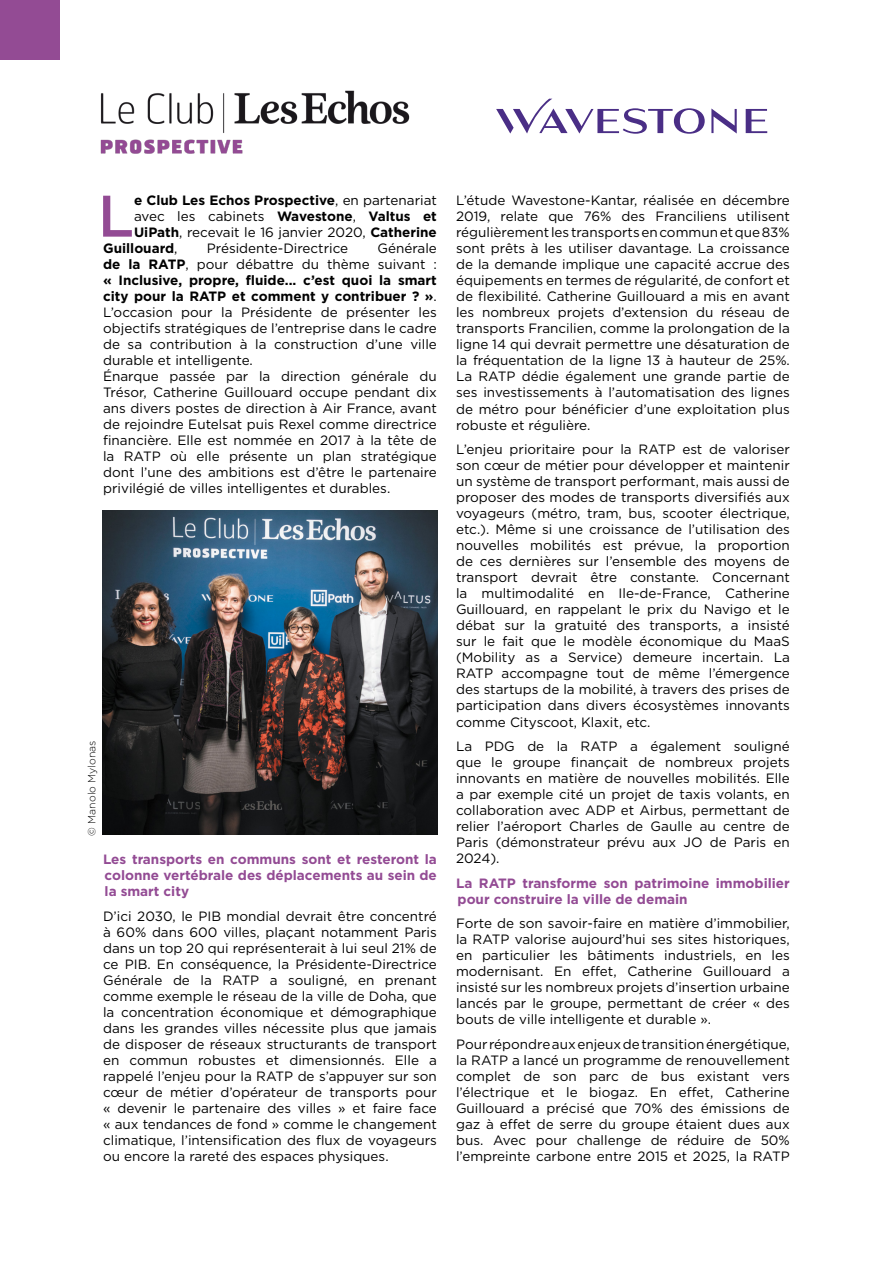
<style>
.page{position:relative;width:893px;height:1263px;background:#fff}
.page>*{position:absolute;margin:0;border:0;box-sizing:border-box;transform-origin:0 0}
.t1{font:500 58.5px "Gotham";color:#934b94}
.t2{font:13.5px/16px "Gotham";color:#000;text-align:justify}
.t3{font:700 13.5px/16.4px "Gotham";color:#934b94;text-align:justify}
.t4{font:700 13.5px "Gotham";color:#000}
.t5{font:300 10.5px "Gotham";color:#000}
.s1{font-weight:400}
.s2{font-weight:700}
</style>
<div class="page">
<img style="left:100px;top:90px;width:310px;height:64px">
<svg style="left:746px;top:109px;width:21px;height:24px"></svg>
<svg style="left:711px;top:108px;width:26px;height:26px"></svg>
<svg style="left:496px;top:99px;width:209px;height:35px"></svg>
<img style="left:102px;top:510px;width:335px;height:325px">
<div style="left:0;top:0;width:60px;height:60px;background:#934b94"></div>
<h1 class="t1" style="left:98px;top:178px;width:38px">L</h1>
<p class="t4" style="left:134px;top:191px;width:304px">e Club Les Echos Prospective<span class="s1">, en partenariat</span></p>
<p class="t4" style="left:134px;top:207px;width:304px"><span class="s1">avec les cabinets</span> Wavestone<span class="s1">,</span> Valtus et</p>
<p class="t2" style="left:134px;top:224px;width:304px"><span class="s2">UiPath</span>, recevait le 16 janvier 2020, <span class="s2">Catherine</span></p>
<p class="t4" style="left:103px;top:239px;width:76px">Guillouard<span class="s1">,</span></p>
<p class="t2" style="left:207px;top:240px;width:143px">Présidente-Directrice</p>
<p class="t2" style="left:103px;top:240px;width:335px;text-align:left;text-indent:274px">Générale <span class="s2">de la RATP</span>, pour débattre du thème suivant : <span class="s2">« Inclusive, propre, fluide... c’est quoi la smart city pour la RATP et comment y contribuer ? »</span>.<br>L’occasion pour la Présidente de présenter les objectifs stratégiques de l’entreprise dans le cadre de sa contribution à la construction d’une ville durable et intelligente.<br>Énarque passée par la direction générale du Trésor, Catherine Guillouard occupe pendant dix ans divers postes de direction à Air France, avant de rejoindre Eutelsat puis Rexel comme directrice financière. Elle est nommée en 2017 à la tête de la RATP où elle présente un plan stratégique dont l’une des ambitions est d’être le partenaire privilégié de villes intelligentes et durables.</p>
<p class="t5" style="left:85px;top:836px;width:96px;rotate:-90deg">© Manolo Mylonas</p>
<p class="t3" style="left:103px;top:851px;width:335px">Les transports en communs sont et resteront la colonne vertébrale des déplacements au sein de la smart city</p>
<p class="t2" style="left:103px;top:908px;width:335px">D’ici 2030, le PIB mondial devrait être concentré à 60% dans 600 villes, plaçant notamment Paris dans un top 20 qui représenterait à lui seul 21% de ce PIB. En conséquence, la Présidente-Directrice Générale de la RATP a souligné, en prenant comme exemple le réseau de la ville de Doha, que la concentration économique et démographique dans les grandes villes nécessite plus que jamais de disposer de réseaux structurants de transport en commun robustes et dimensionnés. Elle a rappelé l’enjeu pour la RATP de s’appuyer sur son cœur de métier d’opérateur de transports pour « devenir le partenaire des villes » et faire face « aux tendances de fond » comme le changement climatique, l’intensification des flux de voyageurs ou encore la rareté des espaces physiques.</p>
<p class="t2" style="left:456px;top:192px;width:335px">L’étude Wavestone-Kantar, réalisée en décembre 2019, relate que 76% des Franciliens utilisent régulièrement les transports en commun et que 83% sont prêts à les utiliser davantage. La croissance de la demande implique une capacité accrue des équipements en termes de régularité, de confort et de flexibilité. Catherine Guillouard a mis en avant les nombreux projets d’extension du réseau de transports Francilien, comme la prolongation de la ligne 14 qui devrait permettre une désaturation de la fréquentation de la ligne 13 à hauteur de 25%.<br>La RATP dédie également une grande partie de ses investissements à l’automatisation des lignes de métro pour bénéficier d’une exploitation plus robuste et régulière.</p>
<p class="t2" style="left:456px;top:441px;width:335px">L’enjeu prioritaire pour la RATP est de valoriser son cœur de métier pour développer et maintenir un système de transport performant, mais aussi de proposer des modes de transports diversifiés aux voyageurs (métro, tram, bus, scooter électrique, etc.). Même si une croissance de l’utilisation des nouvelles mobilités est prévue, la proportion de ces dernières sur l’ensemble des moyens de transport devrait être constante. Concernant la multimodalité en Ile-de-France, Catherine Guillouard, en rappelant le prix du Navigo et le débat sur la gratuité des transports, a insisté sur le fait que le modèle économique du MaaS (Mobility as a Service) demeure incertain. La RATP accompagne tout de même l’émergence des startups de la mobilité, à travers des prises de participation dans divers écosystèmes innovants comme Cityscoot, Klaxit, etc.</p>
<p class="t2" style="left:456px;top:738px;width:335px">La PDG de la RATP a également souligné que le groupe finançait de nombreux projets innovants en matière de nouvelles mobilités. Elle a par exemple cité un projet de taxis volants, en collaboration avec ADP et Airbus, permettant de relier l’aéroport Charles de Gaulle au centre de Paris (démonstrateur prévu aux JO de Paris en 2024).</p>
<p class="t3" style="left:456px;top:875px;width:335px">La RATP transforme son patrimoine immobilier pour construire la ville de demain</p>
<p class="t2" style="left:456px;top:915px;width:335px">Forte de son savoir-faire en matière d’immobilier, la RATP valorise aujourd’hui ses sites historiques, en particulier les bâtiments industriels, en les modernisant. En effet, Catherine Guillouard a insisté sur les nombreux projets d’insertion urbaine lancés par le groupe, permettant de créer « des bouts de ville intelligente et durable ».</p>
<p class="t2" style="left:456px;top:1036px;width:335px">Pour répondre aux enjeux de transition énergétique, la RATP a lancé un programme de renouvellement complet de son parc de bus existant vers l’électrique et le biogaz. En effet, Catherine Guillouard a précisé que 70% des émissions de gaz à effet de serre du groupe étaient dues aux bus. Avec pour challenge de réduire de 50% l’empreinte carbone entre 2015 et 2025, la RATP</p>
</div>
